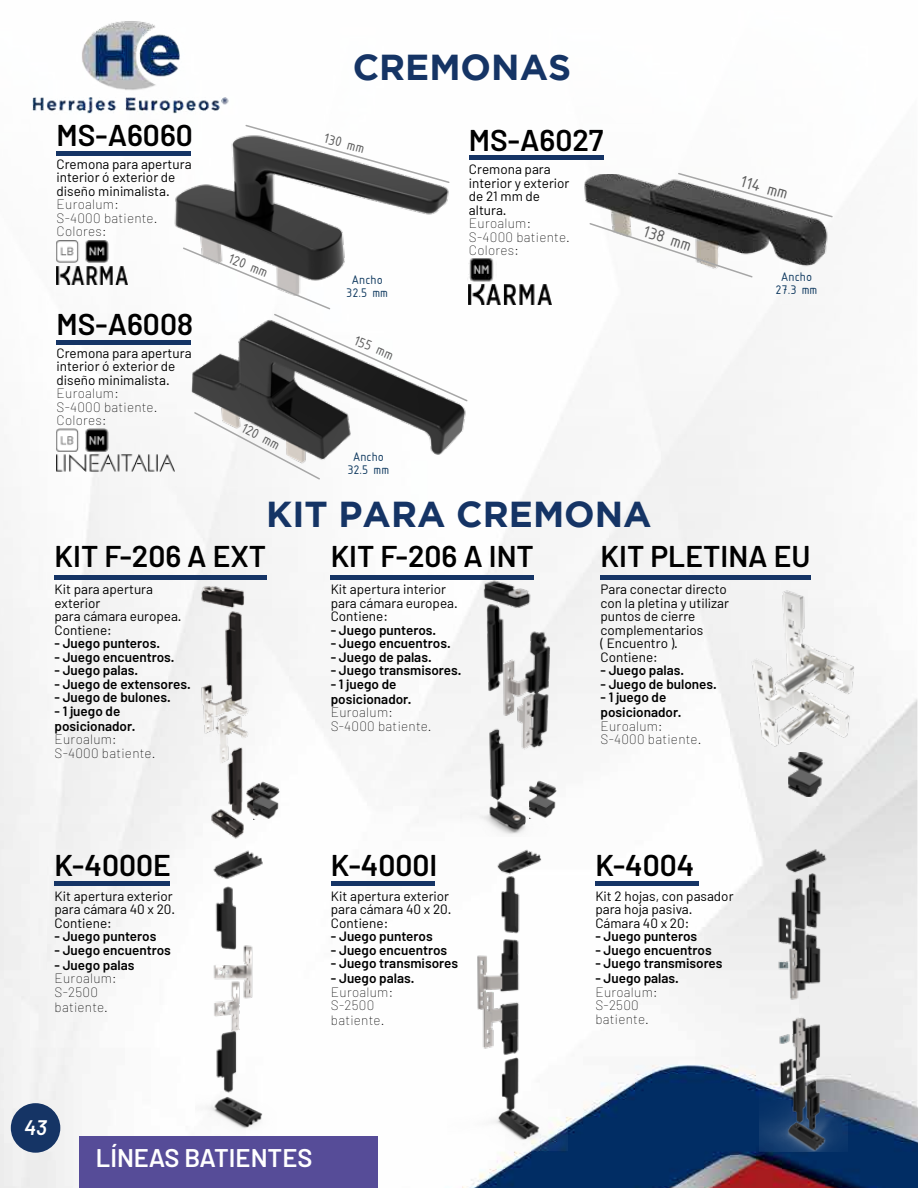
<style>
.page{position:relative;width:918px;height:1188px;background:#fff}
.page>*{position:absolute;margin:0;border:0;box-sizing:border-box;transform-origin:0 0}
.t1{font:700 36px "Gotham";color:#153465}
.t2{font:600 30px "Barlow";color:#000}
.t3{font:600 25.5px "Barlow";color:#fff}
.t4{font:italic 600 21px "Barlow";color:#fff}
.t5{font:18px "ISOCPEUR";color:#5c5c5c}
.t6{font:15px "ISOCPEUR";color:#5c5c5c}
.t7{font:13.5px/13.5px "Barlow";color:#000}
.t8{font:600 13.5px/15px "Barlow";color:#000}
.t9{font:100 13.5px/13.5px "Barlow";letter-spacing:.02em;color:#000}
.t10{font:13.5px/13.5px "ISOCPEUR";color:#103a60;text-align:center}
</style>
<div class="page">
<img style="left:0;top:21px;width:918px;height:1167px">
<div style="left:11px;top:1103px;width:49px;height:50px;background:#153465;border-radius:50%"></div>
<div style="left:80px;top:1136px;width:298px;height:52px;background:#564c98"></div>
<div style="left:57px;top:340px;width:134px;height:5px;background:#153465"></div>
<img style="left:180px;top:306px;width:292px;height:175px">
<svg style="left:193px;top:411px;width:128px;height:70px"></svg>
<img style="left:57px;top:428px;width:54px;height:24px">
<img style="left:57px;top:455px;width:118px;height:17px">
<div style="left:57px;top:151px;width:134px;height:5px;background:#153465"></div>
<img style="left:171px;top:130px;width:282px;height:166px">
<svg style="left:182px;top:246px;width:287px;height:157px"></svg>
<svg style="left:244px;top:124px;width:207px;height:60px"></svg>
<img style="left:56px;top:240px;width:54px;height:23px">
<img style="left:57px;top:267px;width:70px;height:17px">
<hr style="left:469px;top:156px;width:134px;height:4px;background:#153465">
<img style="left:582px;top:174px;width:255px;height:116px">
<svg style="left:588px;top:172px;width:246px;height:107px"></svg>
<img style="left:468px;top:258px;width:29px;height:24px">
<img style="left:469px;top:284px;width:83px;height:20px">
<img style="left:744px;top:584px;width:125px;height:181px">
<img style="left:460px;top:576px;width:129px;height:260px">
<div style="left:55px;top:575px;width:212px;height:5px;background:#153465"></div>
<div style="left:331px;top:575px;width:203px;height:5px;background:#153465"></div>
<div style="left:601px;top:575px;width:210px;height:5px;background:#153465"></div>
<img style="left:529px;top:780px;width:28px;height:38px">
<img style="left:788px;top:752px;width:36px;height:45px">
<img style="left:195px;top:581px;width:75px;height:262px">
<img style="left:253px;top:781px;width:28px;height:38px">
<img style="left:196px;top:846px;width:80px;height:289px">
<div style="left:55px;top:881px;width:115px;height:5px;background:#153465"></div>
<div style="left:331px;top:881px;width:103px;height:5px;background:#153465"></div>
<div style="left:595px;top:881px;width:104px;height:5px;background:#153465"></div>
<img style="left:448px;top:846px;width:119px;height:304px">
<img style="left:760px;top:846px;width:88px;height:305px">
<h2 class="t2" style="left:57px;top:117px;width:138px">MS-A6060</h2>
<p class="t7" style="left:57px;top:157px;width:136px">Cremona para apertura interior ó exterior de diseño minimalista.</p>
<p class="t9" style="left:57px;top:197px;width:102px">Euroalum:<br>S-4000 batiente.<br>Colores:</p>
<h2 class="t2" style="left:57px;top:306px;width:138px">MS-A6008</h2>
<p class="t7" style="left:57px;top:346px;width:136px">Cremona para apertura interior ó exterior de diseño minimalista.</p>
<p class="t9" style="left:57px;top:386px;width:102px">Euroalum:<br>S-4000 batiente.<br>Colores:</p>
<h1 class="t1" style="left:353px;top:47px;width:220px">CREMONAS</h1>
<p class="t6" style="left:233px;top:248px;width:43px;rotate:22deg">120 mm</p>
<p class="t6" style="left:247px;top:418px;width:43px;rotate:28deg">120 mm</p>
<p class="t6" style="left:327px;top:128px;width:43px;rotate:15deg">130 mm</p>
<p class="t10" style="left:346px;top:272px;width:43px">Ancho<br>32.5 mm</p>
<p class="t6" style="left:358px;top:331px;width:43px;rotate:23deg">155 mm</p>
<p class="t10" style="left:347px;top:449px;width:43px">Ancho<br>32.5 mm</p>
<h2 class="t2" style="left:469px;top:121px;width:136px">MS-A6027</h2>
<p class="t7" style="left:469px;top:162px;width:102px">Cremona para interior y exterior de 21 mm de altura.</p>
<p class="t9" style="left:469px;top:216px;width:102px">Euroalum:<br>S-4000 batiente.<br>Colores:</p>
<h3 class="t5" style="left:647px;top:220px;width:51px;rotate:18deg">138 mm</h3>
<h1 class="t1" style="left:266px;top:493px;width:387px">KIT PARA CREMONA</h1>
<h3 class="t5" style="left:744px;top:169px;width:50px;rotate:16deg">114 mm</h3>
<p class="t10" style="left:776px;top:269px;width:43px">Ancho<br>27.3 mm</p>
<h2 class="t2" style="left:55px;top:538px;width:213px">KIT F-206 A EXT</h2>
<p class="t7" style="left:55px;top:582px;width:129px">Kit para apertura exterior<br>para cámara europea.<br>Contiene:</p>
<p class="t8" style="left:55px;top:636px;width:107px">- Juego punteros.</p>
<p class="t8" style="left:55px;top:649px;width:121px">- Juego encuentros.</p>
<p class="t8" style="left:55px;top:663px;width:85px">- Juego palas.</p>
<p class="t8" style="left:55px;top:676px;width:138px">- Juego de extensores.</p>
<p class="t8" style="left:55px;top:690px;width:118px">- Juego de bulones.</p>
<p class="t8" style="left:55px;top:703px;width:82px">- 1 juego de posicionador.</p>
<p class="t9" style="left:55px;top:732px;width:102px">Euroalum:<br>S-4000 batiente.</p>
<h2 class="t2" style="left:331px;top:538px;width:205px">KIT F-206 A INT</h2>
<p class="t7" style="left:331px;top:582px;width:129px">Kit apertura interior para cámara europea.<br>Contiene:</p>
<p class="t8" style="left:331px;top:622px;width:107px">- Juego punteros.</p>
<p class="t8" style="left:331px;top:636px;width:121px">- Juego encuentros.</p>
<p class="t8" style="left:331px;top:649px;width:102px">- Juego de palas.</p>
<p class="t8" style="left:331px;top:663px;width:132px">- Juego transmisores.</p>
<p class="t8" style="left:331px;top:676px;width:82px">- 1 juego de posicionador.</p>
<p class="t9" style="left:331px;top:705px;width:102px">Euroalum:<br>S-4000 batiente.</p>
<h2 class="t2" style="left:55px;top:846px;width:118px">K-4000E</h2>
<p class="t7" style="left:55px;top:889px;width:122px">Kit apertura exterior para cámara 40 x 20.<br>Contiene:</p>
<p class="t8" style="left:55px;top:929px;width:103px">- Juego punteros</p>
<p class="t8" style="left:55px;top:942px;width:118px">- Juego encuentros</p>
<p class="t8" style="left:55px;top:957px;width:81px">- Juego palas</p>
<p class="t9" style="left:55px;top:971px;width:64px">Euroalum:<br>S-2500</p>
<p class="t9" style="left:55px;top:1000px;width:55px">batiente.</p>
<h2 class="t2" style="left:331px;top:846px;width:108px">K-4000I</h2>
<p class="t7" style="left:331px;top:889px;width:122px">Kit apertura exterior para cámara 40 x 20.<br>Contiene:</p>
<p class="t8" style="left:331px;top:929px;width:103px">- Juego punteros</p>
<p class="t8" style="left:331px;top:942px;width:118px">- Juego encuentros</p>
<p class="t8" style="left:331px;top:956px;width:129px">- Juego transmisores</p>
<p class="t8" style="left:331px;top:971px;width:85px">- Juego palas.</p>
<p class="t9" style="left:331px;top:985px;width:64px">Euroalum:<br>S-2500</p>
<p class="t9" style="left:331px;top:1013px;width:55px">batiente.</p>
<h3 class="t4" style="left:24px;top:1114px;width:24px">43</h3>
<h3 class="t3" style="left:96px;top:1142px;width:218px">LÍNEAS BATIENTES</h3>
<h2 class="t2" style="left:601px;top:538px;width:211px">KIT PLETINA EU</h2>
<p class="t7" style="left:601px;top:582px;width:130px">Para conectar directo con la pletina y utilizar puntos de cierre complementarios<br>( Encuentro ).<br>Contiene:</p>
<p class="t8" style="left:601px;top:663px;width:85px">- Juego palas.</p>
<p class="t8" style="left:601px;top:676px;width:118px">- Juego de bulones.</p>
<p class="t8" style="left:601px;top:690px;width:82px">- 1 juego de posicionador.</p>
<p class="t9" style="left:601px;top:719px;width:102px">Euroalum:<br>S-4000 batiente.</p>
<h2 class="t2" style="left:595px;top:846px;width:101px">K-4004</h2>
<p class="t7" style="left:595px;top:889px;width:140px">Kit 2 hojas, con pasador para hoja pasiva.<br>Cámara 40 x 20:</p>
<p class="t8" style="left:595px;top:929px;width:103px">- Juego punteros</p>
<p class="t8" style="left:595px;top:942px;width:118px">- Juego encuentros</p>
<p class="t8" style="left:595px;top:956px;width:129px">- Juego transmisores</p>
<p class="t8" style="left:595px;top:971px;width:85px">- Juego palas.</p>
<p class="t9" style="left:595px;top:985px;width:64px">Euroalum:<br>S-2500 batiente.</p>
</div>
